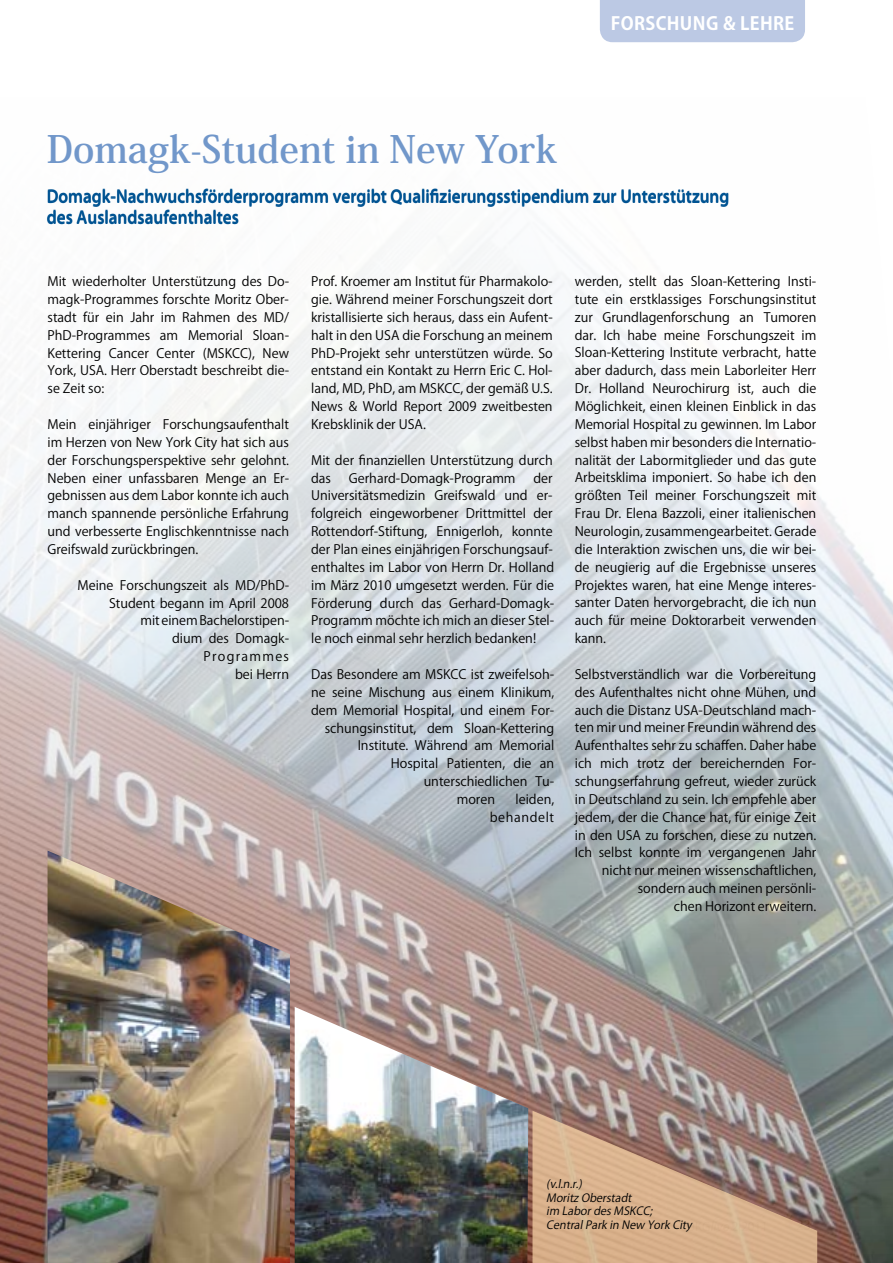
<style>
.page{position:relative;width:893px;height:1263px;background:#fff}
.page>*{position:absolute;margin:0;border:0;box-sizing:border-box;transform-origin:0 0}
.t1{font:700 37.5px "Koz Min Pro";color:#7197ca}
.t2{font:700 18px "Koz Go Pro";color:#fff}
.t3{font:500 16.5px/21px "Koz Go Pro";color:#005392}
.t4{font:12.9px/17.9px "Koz Go Pro";color:#000;text-align:justify}
.t5{font:12.9px/17.9px "Koz Go Pro";letter-spacing:.05em;color:#000;text-align:right}
.t6{font:italic 11.25px/13.5px "Koz Go Pro";color:#000}
</style>
<div class="page">
<div style="left:600px;top:0;width:205px;height:42px;background:#bcc9e4"></div>
<img style="left:0;top:239px;width:893px;height:1024px">
<img style="left:295px;top:1007px;width:233px;height:256px">
<img style="left:48px;top:850px;width:242px;height:413px">
<svg style="left:532px;top:1111px;width:285px;height:152px;background:#be9d85"></svg>
<h2 class="t2" style="left:611px;top:12px;width:141px">FORSCHU NG &amp; LEHRE</h2>
<h1 class="t1" style="left:47px;top:122px;width:512px">Domagk-Student in New York</h1>
<p class="t3" style="left:47px;top:187px;width:684px">Domagk-Nachwuchsförderprogramm vergibt Qualifizierungsstipendium zur U nterstützung des Auslandsaufenthaltes</p>
<p class="t4" style="left:48px;top:273px;width:243px">Mit wiederholter Unterstützung des Do&shy;magk-Programmes forschte Moritz Ober&shy;stadt für ein Jahr im Rahmen des MD/ PhD-Programmes am Memorial Sloan-Kettering Cancer Center (MSKCC), New York, USA. Herr Oberstadt beschreibt die&shy;se Zeit so:</p>
<p class="t4" style="left:48px;top:416px;width:243px">Mein einjähriger Forschungsaufenthalt im Herzen von New York City hat sich aus der Forschungsperspektive sehr gelohnt.<br>Neben einer unfassbaren Menge an Er&shy;gebnissen aus dem Labor konnte ich auch manch spannende persönliche Erfahrung und verbesserte Englischkenntnisse nach Greifswald zurückbringen.</p>
<p class="t4" style="left:78px;top:576px;width:213px;text-align:right">Meine Forschungszeit als MD/PhD-<br>Student begann im April 2008<br>mit einem Bachelorstipen-<br>dium des Domagk-<br>Programmes<br>bei Herrn</p>
<p class="t4" style="left:311px;top:273px;width:243px">Prof. Kroemer am Institut für Pharmakolo&shy;gie. Während meiner Forschungszeit dort kristallisierte sich heraus, dass ein Aufent&shy;halt in den USA die Forschung an meinem PhD-Projekt sehr unterstützen würde. So entstand ein Kontakt zu Herrn Eric C. Hol&shy;land, MD, PhD, am MSKCC, der gemäß U.S.<br>News &amp; World Report 2009 zweitbesten Krebsklinik der USA.</p>
<p class="t4" style="left:311px;top:451px;width:243px">Mit der finanziellen Unterstützung durch das</p>
<p class="t4" style="left:311px;top:469px;width:245px;text-indent:222px">der Universitätsmedizin Greifswald und er&shy;folgreich eingeworbener Drittmittel der Rottendorf-Stiftung, Ennigerloh, konnte der Plan eines einjährigen Forschungsauf&shy;enthaltes im Labor von Herrn Dr. Holland im März 2010 umgesetzt werden. Für die Förderung durch das Gerhard-Domagk-Programm möchte ich mich an dieser Stel&shy;le noch einmal sehr herzlich bedanken!</p>
<p class="t4" style="left:311px;top:666px;width:245px">Das Besondere am MSKCC ist zweifelsoh-</p>
<p class="t4" style="left:311px;top:684px;width:245px">ne seine Mischung aus einem Klinikum,</p>
<p class="t4" style="left:311px;top:701px;width:245px">dem Memorial Hospital, und einem For-</p>
<p class="t4" style="left:325px;top:719px;width:231px">schungsinstitut, dem Sloan-Kettering</p>
<p class="t4" style="left:358px;top:737px;width:198px">Institute. Während am Memorial</p>
<p class="t4" style="left:391px;top:755px;width:165px">Hospital Patienten, die an</p>
<p class="t4" style="left:424px;top:773px;width:132px">unterschiedlichen Tu-</p>
<p class="t4" style="left:457px;top:791px;width:40px">moren</p>
<p class="t4" style="left:349px;top:469px;width:168px">Gerhard-Domagk-Programm</p>
<p class="t5" style="left:490px;top:791px;width:66px">leiden, behandelt</p>
<p class="t4" style="left:575px;top:273px;width:243px">werden, stellt das Sloan-Kettering Insti&shy;tute ein erstklassiges Forschungsinstitut zur Grundlagenforschung an Tumoren dar. Ich habe meine Forschungszeit im Sloan-Kettering Institute verbracht, hatte aber dadurch, dass mein Laborleiter Herr Dr. Holland Neurochirurg ist, auch die Möglichkeit, einen kleinen Einblick in das Memorial Hospital zu gewinnen. Im Labor selbst haben mir besonders die Internatio&shy;nalität der Labormitglieder und das gute Arbeitsklima imponiert. So habe ich den größten Teil meiner Forschungszeit mit Frau Dr. Elena Bazzoli, einer italienischen Neurologin, zusammengearbeitet. Gerade die Interaktion zwischen uns, die wir bei&shy;de neugierig auf die Ergebnisse unseres Projektes waren, hat eine Menge interes&shy;santer Daten hervorgebracht, die ich nun auch für meine Doktorarbeit verwenden kann.</p>
<p class="t4" style="left:575px;top:666px;width:243px;text-align:right">Selbstverständlich war die Vorbereitung des Aufenthaltes nicht ohne Mühen, und auch die Distanz USA-Deutschland mach&shy;ten mir und meiner Freundin während des Aufenthaltes sehr zu schaffen. Daher habe ich mich trotz der bereichernden For&shy;schungserfahrung gefreut, wieder zurück in Deutschland zu sein. Ich empfehle aber jedem, der die Chance hat, für einige Zeit in den USA zu forschen, diese zu nutzen.<br>Ich selbst konnte im vergangenen Jahr nicht nur meinen wissenschaftlichen, sondern auch meinen persönli-<br>chen Horizont erweitern.</p>
<p class="t6" style="left:546px;top:1177px;width:150px">(v.l.n.r.)<br>Moritz Oberstadt<br>im LabordesMSKCC;<br>CentralPark in New York City</p>
</div>
